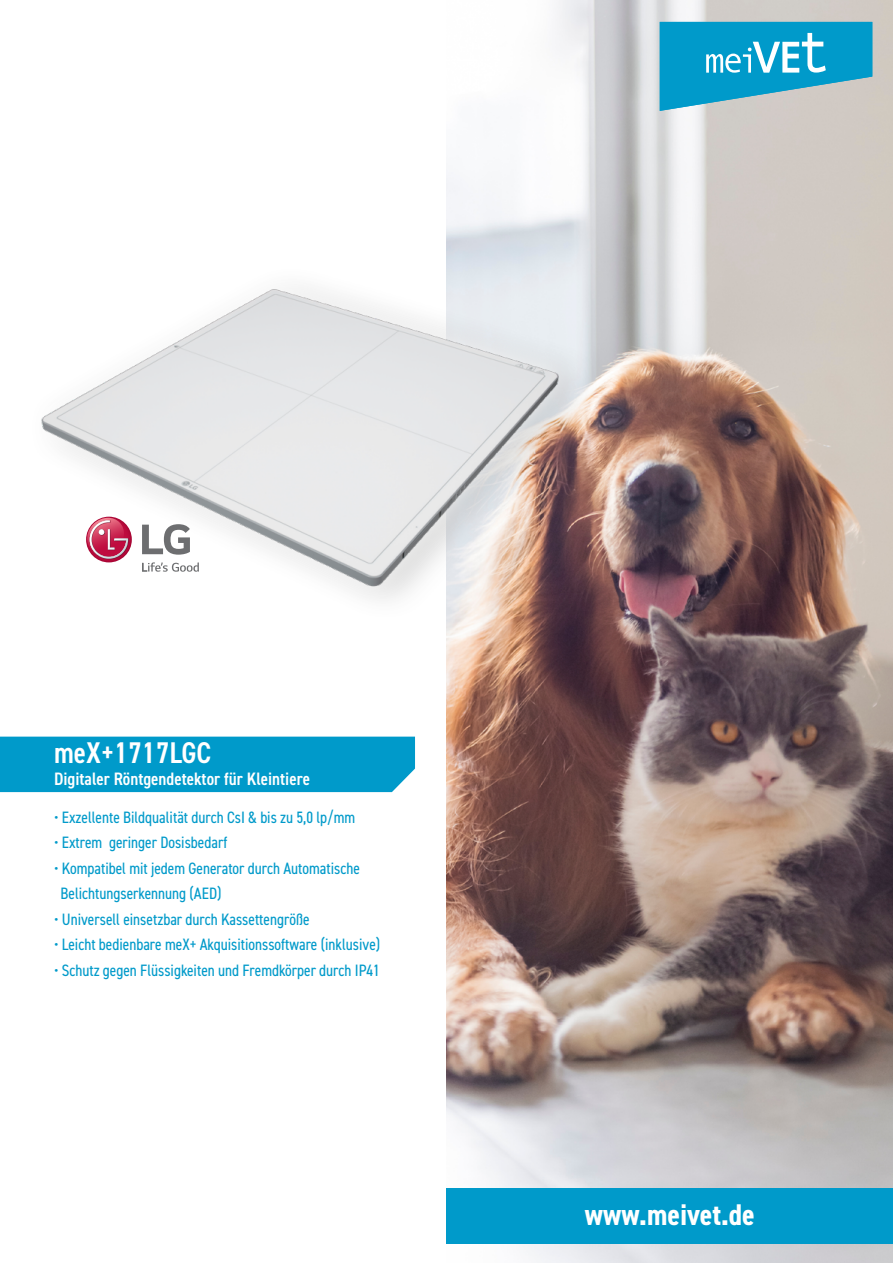
<style>
.page{position:relative;width:893px;height:1263px;background:#fff}
.page>*{position:absolute;margin:0;border:0;box-sizing:border-box;transform-origin:0 0}
.t1{font:700 condensed 30px "DIN2014";color:#fff}
.t2{font:600 condensed 30px "DIN2014";color:#fff}
.t3{font:600 condensed 18px "DIN2014";color:#fff}
.t4{font:condensed 16.5px/25.5px "DIN2014";color:#009aca}
</style>
<div class="page">
<img style="left:446px;top:0;width:447px;height:1263px">
<div style="left:26px;top:264px;width:576px;height:359px;background:#575756;opacity:.32"></div>
<svg style="left:26px;top:267px;width:554px;height:341px"></svg>
<img style="left:28px;top:263px;width:538px;height:354px">
<svg style="left:660px;top:22px;width:212px;height:89px"></svg>
<div style="left:0;top:737px;width:415px;height:55px;background:#009aca"></div>
<svg style="left:142px;top:562px;width:57px;height:10px"></svg>
<svg style="left:142px;top:524px;width:48px;height:31px"></svg>
<svg style="left:86px;top:517px;width:46px;height:45px"></svg>
<svg style="left:85px;top:518px;width:44px;height:41px"></svg>
<div style="left:446px;top:1188px;width:447px;height:55px;background:#009aca"></div>
<h1 class="t2" style="left:54px;top:733px;width:159px">meX+1717LGC</h1>
<p class="t3" style="left:54px;top:767px;width:258px">Digitaler Röntgendetektor für Kleintiere</p>
<p class="t4" style="left:54px;top:804px;width:303px">• Exzellente Bildqualität durch CsI &amp; bis zu 5,0 lp/mm</p>
<p class="t4" style="left:54px;top:829px;width:175px">• Extrem geringer Dosisbedarf</p>
<p class="t4" style="left:61px;top:855px;width:301px;text-indent:-7px">• Kompatibel mit jedem Generator durch Automatische<br>Belichtungserkennung (AED)</p>
<p class="t4" style="left:54px;top:906px;width:257px">• Universell einsetzbar durch Kassettengröße</p>
<p class="t4" style="left:54px;top:931px;width:328px">• Leicht bedienbare meX+ Akquisitionssoftware (inklusive)</p>
<p class="t4" style="left:54px;top:957px;width:327px">• Schutz gegen Flüssigkeiten und Fremdkörper durch IP41</p>
<h1 class="t1" style="left:585px;top:1194px;width:171px">www.meivet.de</h1>
</div>
